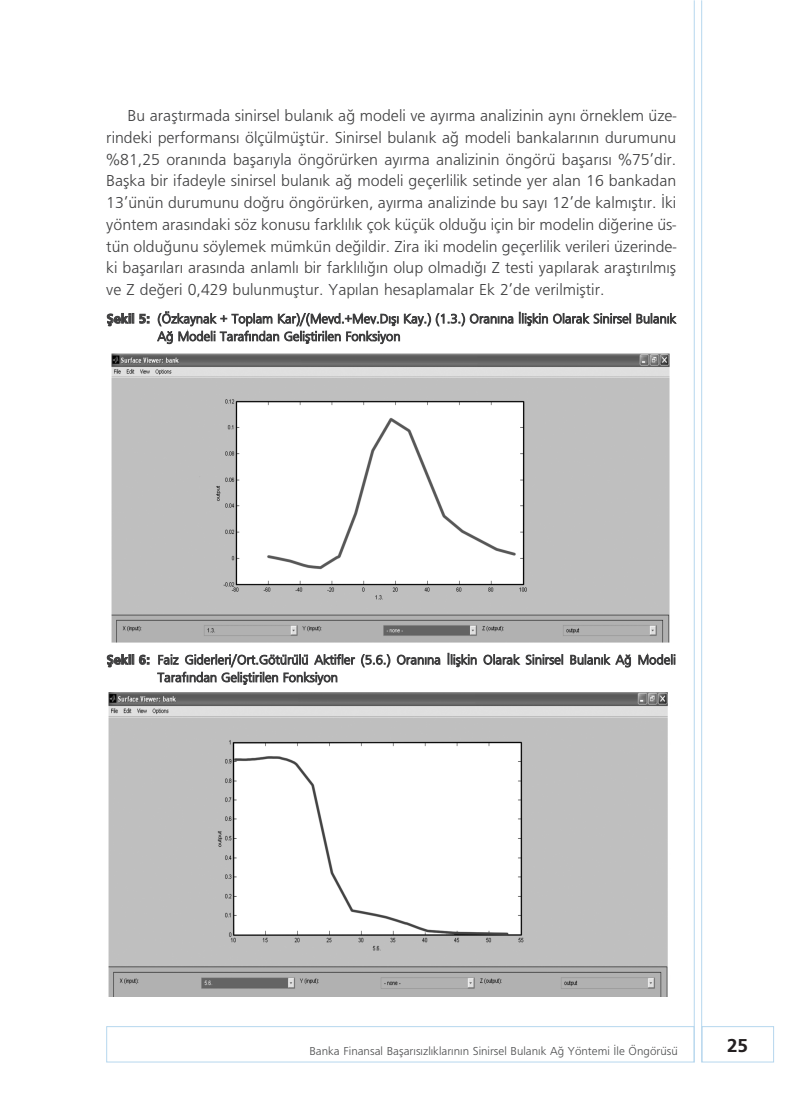
<style>
.page{position:relative;width:808px;height:1106px;background:#fff}
.page>*{position:absolute;margin:0;border:0;box-sizing:border-box;transform-origin:0 0}
.t1{font:700 19.5px "Frugal";color:#231f20}
.t2{font:16.5px/21.8px "Frugal";color:#3e3e3f;text-align:justify}
.t3{font:300 13.5px/17.7px "Frugal Sans";color:#3e3e3f}
.t4{font:12px "Frugal";color:#4b4c4d}
.s1{font-weight:700}
</style>
<div class="page">
<div style="left:106px;top:1026px;width:588px;height:36px;border:1px solid #b6d7ee"></div>
<div style="left:702px;top:1026px;width:72px;height:36px;border:1px solid #b6d7ee"></div>
<hr style="left:701px;top:0;width:1px;height:1062px;background:#b6d7ee">
<hr style="left:694px;top:0;width:1px;height:1062px;background:#b6d7ee">
<img style="left:108px;top:692px;width:560px;height:304px">
<img style="left:111px;top:353px;width:559px;height:290px">
<p class="t2" style="left:106px;top:105px;width:572px;text-indent:21px">Bu araflt›rmada sinirsel bulan›k a¤ modeli ve ay›rma analizinin ayn› örneklem üze&shy;rindeki performans› ölçülmüfltür. Sinirsel bulan›k a¤ modeli bankalar›n›n durumunu %81,25 oran›nda baflar›yla öngörürken ay›rma analizinin öngörü baflar›s› %75’dir.<br>Baflka bir ifadeyle sinirsel bulan›k a¤ modeli geçerlilik setinde yer alan 16 bankadan 13’ünün durumunu do¤ru öngörürken, ay›rma analizinde bu say› 12’de kalm›flt›r. ‹ki yöntem aras›ndaki söz konusu farkl›l›k çok küçük oldu¤u için bir modelin di¤erine üs&shy;tün oldu¤unu söylemek mümkün de¤ildir. Zira iki modelin geçerlilik verileri üzerinde&shy;ki baflar›lar› aras›nda anlaml› bir farkl›l›¤›n olup olmad›¤› Z testi yap›larak araflt›r›lm›fl ve Z de¤eri 0,429 bulunmufltur. Yap›lan hesaplamalar Ek 2’de verilmifltir.</p>
<p class="t3" style="left:158px;top:310px;width:520px;text-indent:-51px"><span class="s1">fiekil 5:</span> (Özkaynak + Toplam Kar)/(Mevd.+Mev.D›fl› Kay.) (1.3.) Oran›na ‹liflkin Olarak Sinirsel Bulan›k<br>A¤ Modeli Taraf›ndan Gelifltirilen Fonksiyon</p>
<p class="t3" style="left:158px;top:651px;width:520px;text-indent:-51px"><span class="s1">fiekil 6:</span> Faiz Giderleri/Ort.Götürülü Aktifler (5.6.) Oran›na ‹liflkin Olarak Sinirsel Bulan›k A¤ Modeli<br>Taraf›ndan Gelifltirilen Fonksiyon</p>
<p class="t4" style="left:309px;top:1044px;width:370px">Banka Finansal Baflar›s›zl›klar›n›n Sinirsel Bulan›k A¤ Yöntemi ‹le Öngörüsü</p>
<p class="t1" style="left:727px;top:1034px;width:22px">25</p>
</div>
